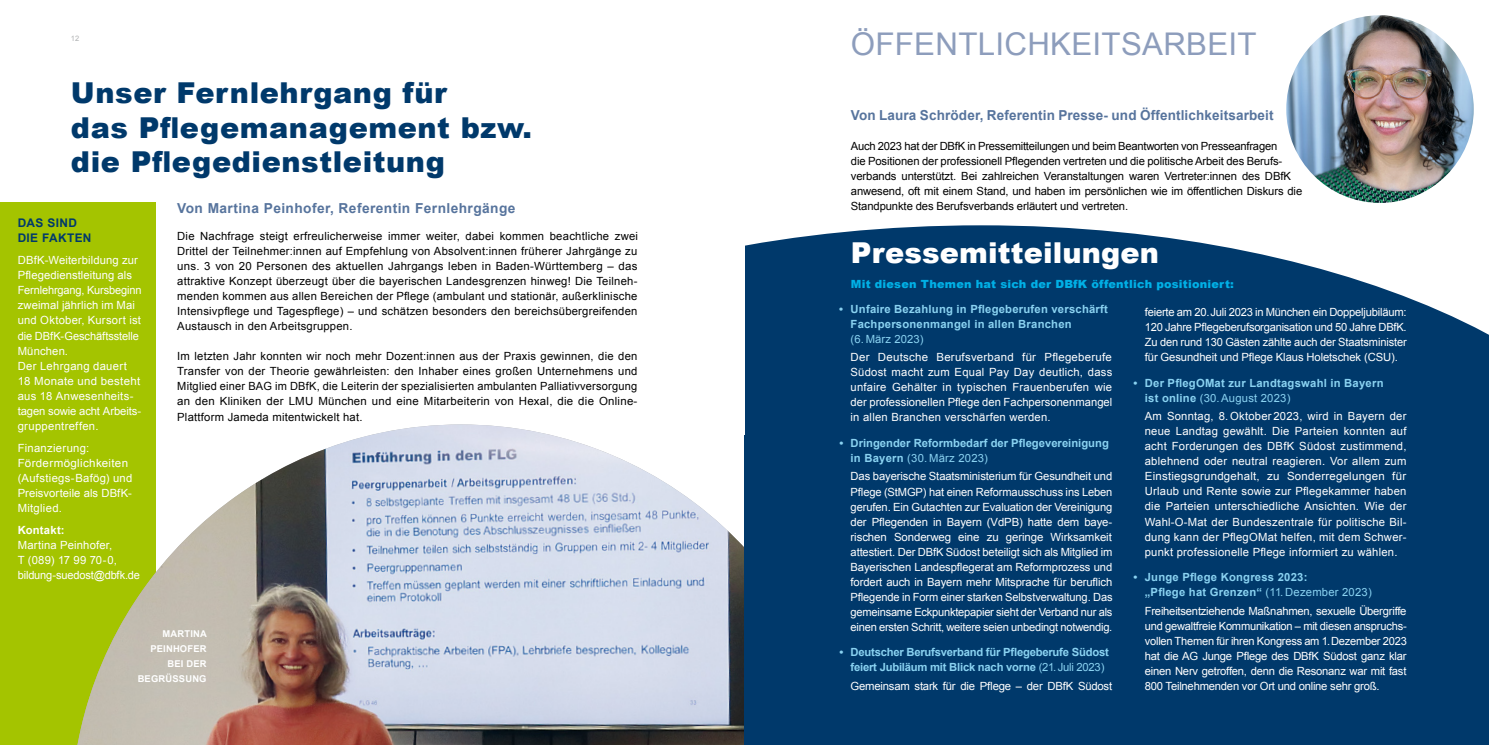
<style>
.page{position:relative;width:1489px;height:745px;background:#fff}
.page>*{position:absolute;margin:0;border:0;box-sizing:border-box;transform-origin:0 0}
.t1{font:31.25px "Arial";letter-spacing:.01em;color:#8d9dbc}
.t2{font:900 28.75px/34.5px "Arial";letter-spacing:.02em;color:#00396b}
.t3{font:900 28.75px "Arial";letter-spacing:.005em;color:#fff}
.t4{font:700 13.75px "Arial";letter-spacing:.01em;color:#57749d}
.t5{font:700 13.75px "Arial";letter-spacing:.03em;color:#57749d}
.t6{font:700 11.88px/15px "Arial";letter-spacing:.03em;color:#00396b}
.t7{font:11.25px/15px "Arial";letter-spacing:.005em;color:#fff;text-align:justify}
.t8{font:11.25px/15px "Arial";letter-spacing:-.01em;color:#000;text-align:justify}
.t9{font:700 11.25px/15px "Arial";letter-spacing:.02em;color:#8ad2f1}
.t10{font:700 11.25px/15px "Arial";letter-spacing:-.02em;color:#8ad2f1}
.t11{font:11.25px/15px "Arial";letter-spacing:.025em;color:#fff}
.t12{font:700 11.25px/15px "Arial";color:#8ad2f1}
.t13{font:900 11.25px "Arial";letter-spacing:.02em;color:#00b0e6}
.t14{font:11.25px "Arial";letter-spacing:-.02em;color:#fff}
.t15{font:11.25px "Arial";letter-spacing:.01em;color:#8ad2f1}
.t16{font:700 11.25px "Arial";letter-spacing:.02em;color:#fff}
.t17{font:700 9.38px/15px "Arial";letter-spacing:.02em;color:#fff;text-align:right}
.t18{font:7.5px "Arial";color:#b1b3b4}
.s1{font-weight:400}
</style>
<div class="page">
<div style="left:745px;top:225px;width:743px;height:519px;background:#00396b"></div>
<div style="left:0;top:202px;width:155px;height:542px;background:#a4c400"></div>
<img style="left:77px;top:424px;width:761px;height:320px">
<div style="left:744px;top:435px;width:104px;height:309px;background:#00396b"></div>
<img style="left:1286px;top:15px;width:187px;height:188px;border-radius:94px">
<p class="t18" style="left:71px;top:33px;width:10px">12</p>
<h1 class="t1" style="left:850px;top:23px;width:407px">ÖFFENTLICHKEITSARBEIT</h1>
<h2 class="t2" style="left:71px;top:75px;width:462px">Unser Fernlehrgang für<br>das Pflegemanagement bzw. die Pflegedienstleitung</h2>
<p class="t6" style="left:18px;top:216px;width:75px">DAS SIND<br>DIE FAKTEN</p>
<p class="t7" style="left:18px;top:253px;width:125px;text-align:left">DBfK-Weiterbildung zur<br>Pflegedienstleitung als<br>Fernlehrgang, Kursbeginn zweimal jährlich im Mai und Oktober, Kursort ist die DBfK-Geschäftsstelle<br>München.<br>Der Lehrgang dauert<br>18 Monate und besteht aus 18 Anwesenheits&shy;tagen sowie acht Arbeits&shy;gruppentreffen.</p>
<p class="t11" style="left:18px;top:440px;width:116px">Finanzierung:<br>Fördermöglichkeiten (Aufstiegs-Bafög) und<br>Preisvorteile als DBfK-<br>Mitglied.</p>
<p class="t16" style="left:18px;top:522px;width:48px">Kontakt:</p>
<p class="t7" style="left:18px;top:537px;width:124px;text-align:left">Martina Peinhofer,<br>T (089) 17 99 70-0, bildung-suedost@dbfk.de</p>
<p class="t5" style="left:177px;top:199px;width:340px">Von Martina Peinhofer, Referentin Fernlehrgänge</p>
<p class="t8" style="left:177px;top:229px;width:462px">Die Nachfrage steigt erfreulicherweise immer weiter, dabei kommen beachtliche zwei Drittel der Teilnehmer:innen auf Empfehlung von Absolvent:innen früherer Jahrgänge zu uns. 3 von 20 Personen des aktuellen Jahrgangs leben in Baden-Württemberg – das attraktive Konzept überzeugt über die bayerischen Landesgrenzen hinweg! Die Teilneh&shy;menden kommen aus allen Bereichen der Pflege (ambulant und stationär, außerklinische Intensivpflege und Tagespflege) – und schätzen besonders den bereichsübergreifenden Austausch in den Arbeitsgruppen.</p>
<p class="t8" style="left:177px;top:349px;width:461px">Im letzten Jahr konnten wir noch mehr Dozent:innen aus der Praxis gewinnen, die den Transfer von der Theorie gewährleisten: den Inhaber eines großen Unternehmens und Mitglied einer BAG im DBfK, die Leiterin der spezialisierten ambulanten Palliativversorgung an den Kliniken der LMU München und eine Mitarbeiterin von Hexal, die die Online-Plattform Jameda mitentwickelt hat.</p>
<p class="t17" style="left:138px;top:625px;width:71px">MARTINA<br>PEINHOFER<br>BEI DER<br>BEGRÜSSUNG</p>
<p class="t4" style="left:850px;top:106px;width:424px">Von Laura Schröder, Referentin Presse- und Öffentlichkeitsarbeit</p>
<p class="t8" style="left:850px;top:139px;width:453px;text-align:left">Auch 2023 hat der DBfK in Pressemitteilungen und beim Beantworten von Presseanfragen<br>die Positionen der professionell Pflegenden vertreten und die politische Arbeit des Berufs&shy;verbands unterstützt. Bei zahlreichen Veranstaltungen waren Vertreter:innen des DBfK anwesend, oft mit einem Stand, und haben im persönlichen wie im öffentlichen Diskurs die Standpunkte des Berufsverbands erläutert und vertreten.</p>
<h2 class="t3" style="left:850px;top:231px;width:309px">Pressemitteilungen</h2>
<p class="t13" style="left:850px;top:276px;width:385px">Mit diesen Themen hat sich der DBfK öffentlich positioniert:</p>
<p class="t9" style="left:850px;top:301px;width:259px;text-indent:-11px">• Unfaire Bezahlung in Pflegeberufen verschärft<br>Fachpersonenmangel in allen Branchen</p>
<p class="t15" style="left:850px;top:331px;width:75px">(6. März 2023)</p>
<p class="t7" style="left:850px;top:349px;width:263px">Der Deutsche Berufsverband für Pflegeberufe Südost macht zum Equal Pay Day deutlich, dass unfaire Gehälter in typischen Frauenberufen wie der professionellen Pflege den Fachpersonenmangel in allen Branchen verschärfen werden.</p>
<p class="t12" style="left:850px;top:435px;width:260px;text-indent:-11px">• Dringender Reformbedarf der Pflegevereinigung in Bayern <span class="s1">(30. März 2023)</span></p>
<p class="t7" style="left:850px;top:469px;width:263px">Das bayerische Staatsministerium für Gesundheit und Pflege (StMGP) hat einen Reformausschuss ins Leben gerufen. Ein Gutachten zur Evaluation der Vereinigung der Pflegenden in Bayern (VdPB) hatte dem baye&shy;rischen Sonderweg eine zu geringe Wirksamkeit attestiert. Der DBfK Südost beteiligt sich als Mitglied im Bayerischen Landespflegerat am Reformprozess und fordert auch in Bayern mehr Mitsprache für beruflich Pflegende in Form einer starken Selbstverwaltung. Das gemeinsame Eckpunktepapier sieht der Verband nur als einen ersten Schritt, weitere seien unbedingt notwendig.</p>
<p class="t10" style="left:850px;top:644px;width:260px;text-indent:-11px">• Deutscher Berufsverband für Pflegeberufe Südost feiert Jubiläum mit Blick nach vorne <span class="s1">(21.Juli 2023)</span></p>
<p class="t14" style="left:850px;top:678px;width:263px">Gemeinsam stark für die Pflege – der DBfK Südost</p>
<p class="t7" style="left:1144px;top:304px;width:263px">feierte am 20.Juli 2023 in München ein Doppeljubiläum:<br>120 Jahre Pflegeberufsorganisation und 50 Jahre DBfK.<br>Zu den rund 130 Gästen zählte auch der Staatsminister für Gesundheit und Pflege Klaus Holetschek (CSU).</p>
<p class="t9" style="left:1144px;top:375px;width:240px;text-indent:-11px">• Der PflegOMat zur Landtagswahl in Bayern ist online <span class="s1">(30.August 2023)</span></p>
<p class="t7" style="left:1144px;top:409px;width:263px">Am Sonntag, 8. Oktober 2023, wird in Bayern der neue Landtag gewählt. Die Parteien konnten auf acht Forderungen des DBfK Südost zustimmend, ablehnend oder neutral reagieren. Vor allem zum Einstiegsgrundgehalt, zu Sonderregelungen für Urlaub und Rente sowie zur Pflegekammer haben die Parteien unterschiedliche Ansichten. Wie der Wahl-O-Mat der Bundeszentrale für politische Bil&shy;dung kann der PflegOMat helfen, mit dem Schwer&shy;punkt professionelle Pflege informiert zu wählen.</p>
<p class="t9" style="left:1144px;top:569px;width:228px;text-indent:-11px">• Junge Pflege Kongress 2023:<br>„Pflege hat Grenzen“ <span class="s1">(11. Dezember 2023)</span></p>
<p class="t7" style="left:1144px;top:603px;width:263px">Freiheitsentziehende Maßnahmen, sexuelle Übergriffe und gewaltfreie Kommunikation – mit diesen anspruchs&shy;vollen Themen für ihren Kongress am 1. Dezember 2023 hat die AG Junge Pflege des DBfK Südost ganz klar einen Nerv getroffen, denn die Resonanz war mit fast 800 Teilnehmenden vor Ort und online sehr groß.</p>
</div>
